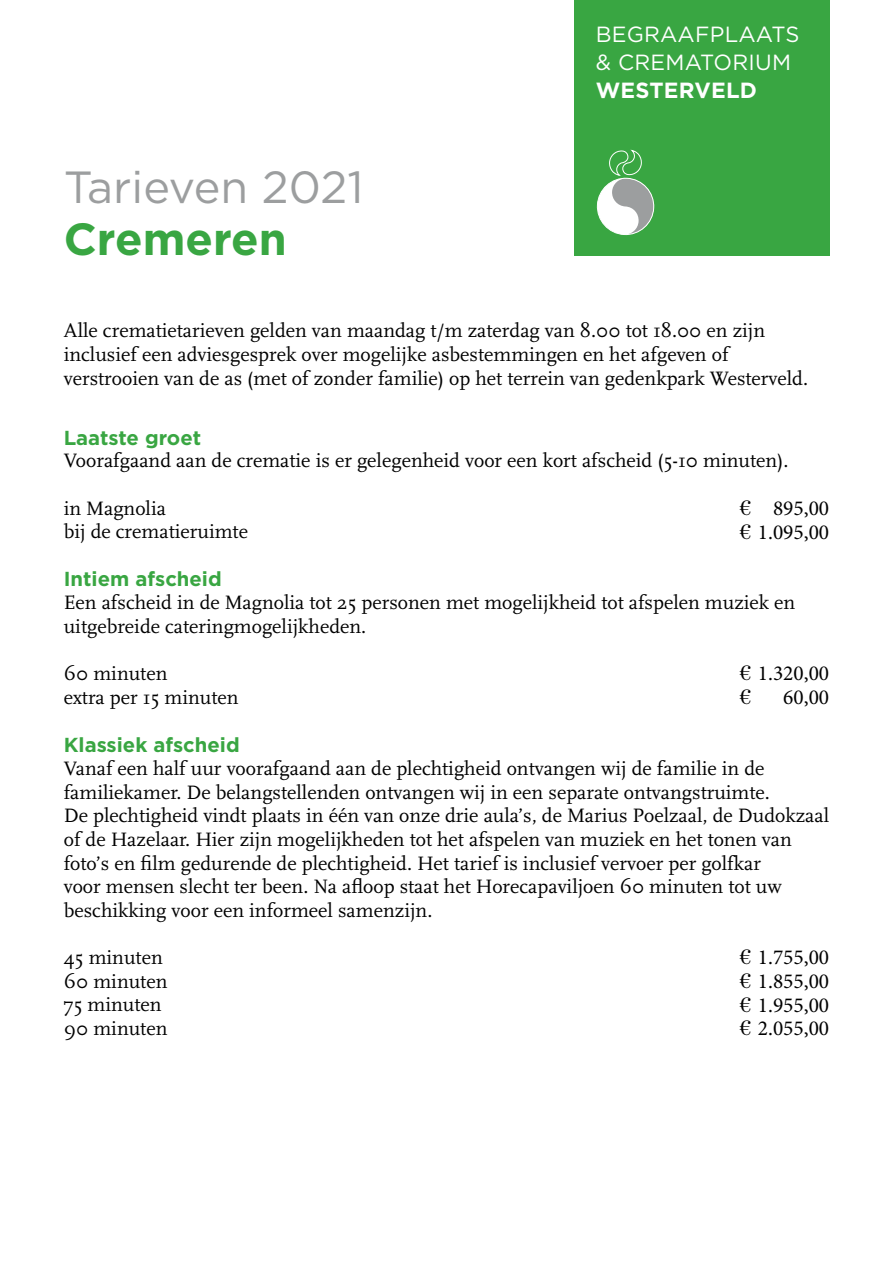
<style>
.page{position:relative;width:893px;height:1276px;background:#fff}
.page>*{position:absolute;margin:0;border:0;box-sizing:border-box;transform-origin:0 0}
.t1{font:45px "Gotham HTF";color:#9c9e9f}
.t2{font:700 45px "Gotham HTF";color:#39a642}
.t3{font:22.05px/28.3px "Gotham HTF";letter-spacing:.01em;color:#fff}
.t4{font:700 22.05px "Gotham HTF";letter-spacing:.01em;color:#fff}
.t5{font:21.38px "Minion Pro";color:#000}
.t6{font:20.25px/23.6px "Scala";color:#000}
.t7{font:700 20.25px "Gotham HTF";color:#39a642}
.t8{font:20.25px "Linotype Euro Font Ato F";color:#000}
.s1{font-family:"Linotype Euro Font Ato F";font-size:20.25px}
</style>
<div class="page">
<div style="left:574px;top:0;width:255px;height:255px;background:#39a642"></div>
<svg style="left:597px;top:149px;width:58px;height:86px"></svg>
<h1 class="t1" style="left:64px;top:163px;width:301px">Tarieven 2021</h1>
<h1 class="t2" style="left:64px;top:213px;width:225px">Cremeren</h1>
<p class="t3" style="left:596px;top:19px;width:205px">BEGRAAFPLAATS &amp; CREMATORIUM</p>
<p class="t4" style="left:596px;top:78px;width:163px">WESTERVELD</p>
<p class="t6" style="left:64px;top:319px;width:746px">Alle crematietarieven gelden van maandag t/m zaterdag van 8.00 tot 18.00 en zijn inclusief een adviesgesprek over mogelijke asbestemmingen en het afgeven of verstrooien van de as (met of zonder familie) op het terrein van gedenkpark Westerveld.</p>
<p class="t7" style="left:64px;top:426px;width:139px">Laatste groet</p>
<p class="t6" style="left:64px;top:449px;width:726px">Voorafgaand aan de crematie is er gelegenheid voor een kort afscheid (5-10 minuten).</p>
<p class="t6" style="left:64px;top:496px;width:104px">in Magnolia</p>
<p class="t5" style="left:740px;top:495px;width:91px"><span class="s1">h</span> 895,00</p>
<p class="t6" style="left:64px;top:520px;width:186px">bij de crematieruimte</p>
<p class="t5" style="left:740px;top:519px;width:91px"><span class="s1">h</span> 1.095,00</p>
<p class="t7" style="left:64px;top:567px;width:159px">Intiem afscheid</p>
<p class="t6" style="left:64px;top:591px;width:733px">Een afscheid in de Magnolia tot 25 personen met mogelijkheid tot afspelen muziek en uitgebreide cateringmogelijkheden.</p>
<p class="t6" style="left:64px;top:662px;width:105px">60 minuten</p>
<p class="t5" style="left:740px;top:660px;width:91px"><span class="s1">h</span> 1.320,00</p>
<p class="t6" style="left:64px;top:685px;width:176px">extra per 15 minuten</p>
<p class="t8" style="left:740px;top:685px;width:13px">h</p>
<p class="t5" style="left:783px;top:684px;width:47px">60,00</p>
<p class="t7" style="left:64px;top:733px;width:177px">Klassiek afscheid</p>
<p class="t6" style="left:64px;top:757px;width:767px">Vanaf een half uur voorafgaand aan de plechtigheid ontvangen wij de familie in de familiekamer. De belangstellenden ontvangen wij in een separate ontvangstruimte.<br>De plechtigheid vindt plaats in één van onze drie aula’s, de Marius Poelzaal, de Dudokzaal of de Hazelaar. Hier zijn mogelijkheden tot het afspelen van muziek en het tonen van foto’s en film gedurende de plechtigheid. Het tarief is inclusief vervoer per golfkar<br>voor mensen slecht ter been. Na afloop staat het Horecapaviljoen 60 minuten tot uw beschikking voor een informeel samenzijn.</p>
<p class="t6" style="left:64px;top:946px;width:100px">45 minuten</p>
<p class="t5" style="left:740px;top:944px;width:91px"><span class="s1">h</span> 1.755,00</p>
<p class="t6" style="left:64px;top:969px;width:105px">60 minuten</p>
<p class="t5" style="left:740px;top:968px;width:91px"><span class="s1">h</span> 1.855,00</p>
<p class="t6" style="left:64px;top:993px;width:99px">75 minuten</p>
<p class="t5" style="left:740px;top:992px;width:91px"><span class="s1">h</span> 1.955,00</p>
<p class="t6" style="left:64px;top:1017px;width:105px">90 minuten</p>
<p class="t5" style="left:740px;top:1015px;width:91px"><span class="s1">h</span> 2.055,00</p>
</div>
